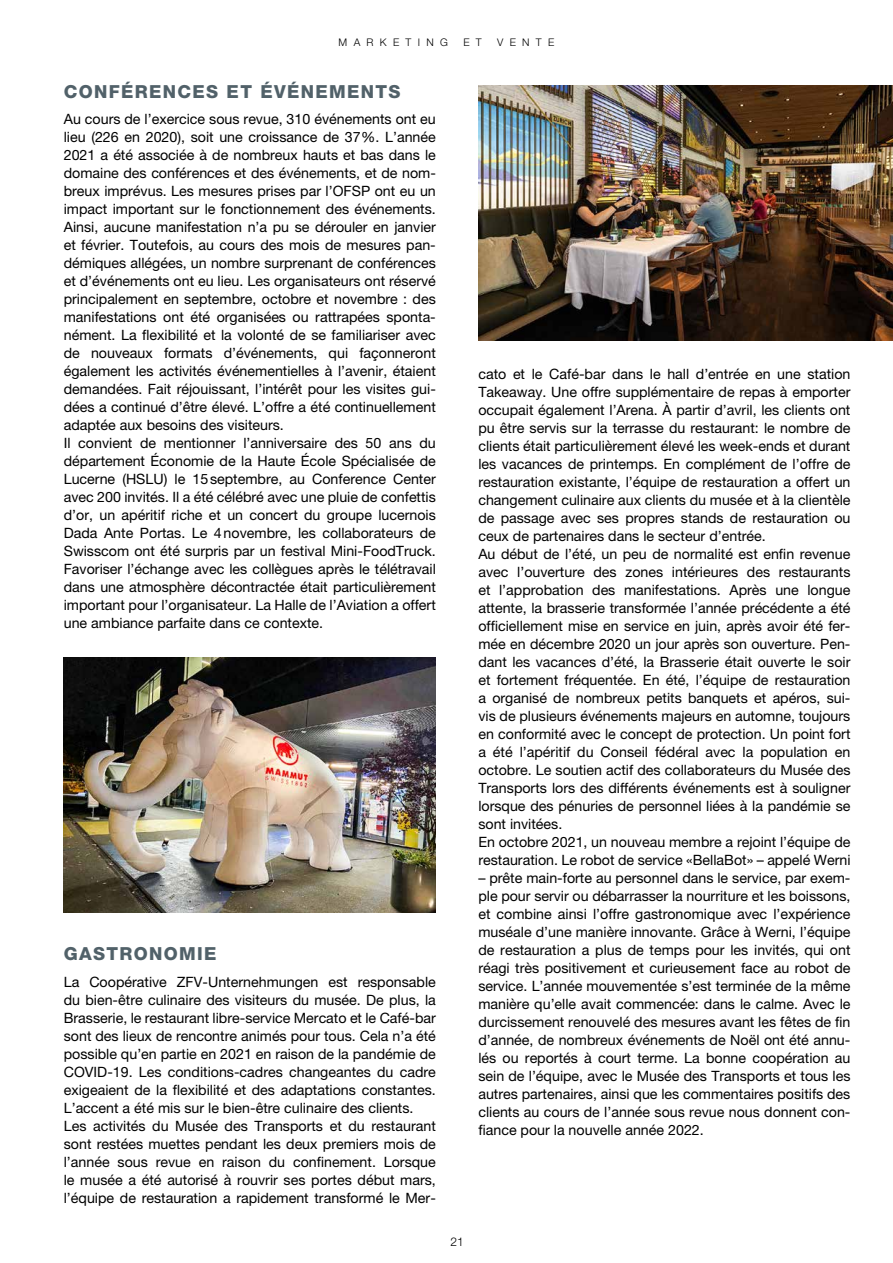
<style>
.page{position:relative;width:893px;height:1263px;background:#fff}
.page>*{position:absolute;margin:0;border:0;box-sizing:border-box;transform-origin:0 0}
.t1{font:800 18px "Helvetica Neue LT Std";letter-spacing:.075em;color:#516169}
.t2{font:14.25px/18px "Helvetica Neue LT Pro";color:#000}
.t3{font:300 12px "Helvetica Neue LT Std";color:#000}
.t4{font:300 10.5px "Helvetica Neue LT Std";letter-spacing:.6em;color:#000}
</style>
<div class="page">
<img style="left:64px;top:657px;width:372px;height:255px">
<img style="left:478px;top:85px;width:415px;height:255px">
<p class="t4" style="left:339px;top:36px;width:111px">MARKETING</p>
<p class="t4" style="left:463px;top:36px;width:20px">E T</p>
<p class="t4" style="left:497px;top:36px;width:59px">VENTE</p>
<p class="t1" style="left:64px;top:81px;width:338px">CONFÉRENCES ET ÉVÉNEMENTS</p>
<p class="t2" style="left:64px;top:110px;width:374px">Au cours de l’exercice sous revue, 310 événements ont eu lieu (226 en 2020), soit une croissance de 37%. L’année 2021 a été associée à de nombreux hauts et bas dans le domaine des conférences et des événements, et de nom&shy;breux imprévus. Les mesures prises par l’OFSP ont eu un impact important sur le fonctionnement des événements.<br>Ainsi, aucune manifestation n’a pu se dérouler en janvier et février. Toutefois, au cours des mois de mesures pan&shy;démiques allégées, un nombre surprenant de conférences et d’événements ont eu lieu. Les organisateurs ont réservé principalement en septembre, octobre et novembre : des manifestations ont été organisées ou rattrapées sponta&shy;nément. La flexibilité et la volonté de se familiariser avec de nouveaux formats d’événements, qui façonneront également les activités événementielles à l’avenir, étaient demandées. Fait réjouissant, l’intérêt pour les visites gui&shy;dées a continué d’être élevé. L’offre a été continuellement adaptée aux besoins des visiteurs.<br>Il convient de mentionner l’anniversaire des 50 ans du département Économie de la Haute École Spécialisée de Lucerne (HSLU) le 15septembre, au Conference Center avec 200 invités. Il a été célébré avec une pluie de confettis d’or, un apéritif riche et un concert du groupe lucernois Dada Ante Portas. Le 4novembre, les collaborateurs de Swisscom ont été surpris par un festival Mini-FoodTruck.<br>Favoriser l’échange avec les collègues après le télétravail dans une atmosphère décontractée était particulièrement important pour l’organisateur. La Halle de l’Aviation a offert une ambiance parfaite dans ce contexte.</p>
<p class="t2" style="left:478px;top:364px;width:374px">cato et le Café-bar dans le hall d’entrée en une station Takeaway. Une offre supplémentaire de repas à emporter occupait également l’Arena. À partir d’avril, les clients ont pu être servis sur la terrasse du restaurant: le nombre de clients était particulièrement élevé les week-ends et durant les vacances de printemps. En complément de l’offre de restauration existante, l’équipe de restauration a offert un changement culinaire aux clients du musée et à la clientèle de passage avec ses propres stands de restauration ou ceux de partenaires dans le secteur d’entrée.<br>Au début de l’été, un peu de normalité est enfin revenue avec l’ouverture des zones intérieures des restaurants et l’approbation des manifestations. Après une longue attente, la brasserie transformée l’année précédente a été officiellement mise en service en juin, après avoir été fer&shy;mée en décembre 2020 un jour après son ouverture. Pen&shy;dant les vacances d’été, la Brasserie était ouverte le soir et fortement fréquentée. En été, l’équipe de restauration a organisé de nombreux petits banquets et apéros, sui&shy;vis de plusieurs événements majeurs en automne, toujours en conformité avec le concept de protection. Un point fort a été l’apéritif du Conseil fédéral avec la population en octobre. Le soutien actif des collaborateurs du Musée des Transports lors des différents événements est à souligner lorsque des pénuries de personnel liées à la pandémie se sont invitées.<br>En octobre 2021, un nouveau membre a rejoint l’équipe de restauration. Le robot de service «BellaBot» – appelé Werni</p>
<p class="t2" style="left:478px;top:868px;width:374px;text-align:justify">– prête main-forte au personnel dans le service, par exem&shy;ple pour servir ou débarrasser la nourriture et les boissons, et combine ainsi l’offre gastronomique avec l’expérience muséale d’une manière innovante. Grâce à Werni, l’équipe de restauration a plus de temps pour les invités, qui ont réagi très positivement et curieusement face au robot de service. L’année mouvementée s’est terminée de la même manière qu’elle avait commencée: dans le calme. Avec le durcissement renouvelé des mesures avant les fêtes de fin d’année, de nombreux événements de Noël ont été annu&shy;lés ou reportés à court terme. La bonne coopération au sein de l’équipe, avec le Musée des Transports et tous les autres partenaires, ainsi que les commentaires positifs des clients au cours de l’année sous revue nous donnent con&shy;fiance pour la nouvelle année 2022.</p>
<p class="t1" style="left:64px;top:943px;width:154px">GASTRONOMIE</p>
<p class="t2" style="left:64px;top:972px;width:374px">La Coopérative ZFV-Unternehmungen est responsable du bien-être culinaire des visiteurs du musée. De plus, la Brasserie, le restaurant libre-service Mercato et le Café-bar sont des lieux de rencontre animés pour tous. Cela n’a été possible qu’en partie en 2021 en raison de la pandémie de COVID-19. Les conditions-cadres changeantes du cadre exigeaient de la flexibilité et des adaptations constantes.<br>L’accent a été mis sur le bien-être culinaire des clients.<br>Les activités du Musée des Transports et du restaurant sont restées muettes pendant les deux premiers mois de l’année sous revue en raison du confinement. Lorsque le musée a été autorisé à rouvrir ses portes début mars, l’équipe de restauration a rapidement transformé le Mer-</p>
<p class="t3" style="left:450px;top:1234px;width:15px">21</p>
</div>
